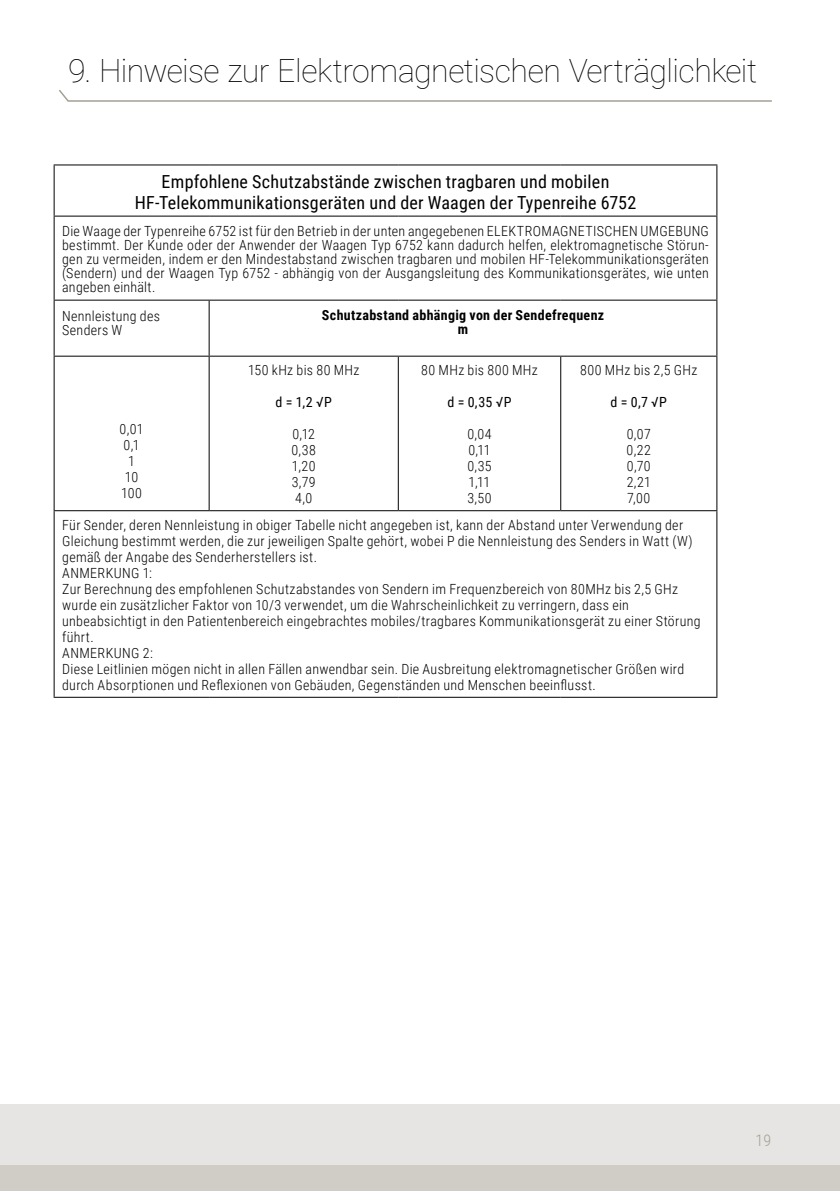
<style>
.page{position:relative;width:840px;height:1191px;background:#fff}
.page>*{position:absolute;margin:0;border:0;box-sizing:border-box;transform-origin:0 0}
.t1{font:100 32px "Roboto";letter-spacing:-.02em;color:#000}
.t2{font:18px/21px "Roboto Condensed";letter-spacing:.015em;color:#000;text-align:center}
.t3{font:300 16px "Roboto Condensed";color:#a3a094}
.t4{font:300 14px/16px "Roboto Condensed";letter-spacing:.025em;color:#000;text-align:justify}
.t5{font:700 14px/14px "Roboto Condensed";letter-spacing:.025em;color:#000;text-align:center}
.t6{font:14px "Roboto Condensed";color:#000}
</style>
<div class="page">
<div style="left:0;top:1104px;width:839px;height:73px;background:#e7e5e3"></div>
<div style="left:0;top:1164px;width:839px;height:27px;background:#d0cdc7"></div>
<hr style="left:54px;top:216px;width:155px;height:1px;background:#000">
<hr style="left:209px;top:216px;width:189px;height:1px;background:#000">
<hr style="left:398px;top:216px;width:162px;height:1px;background:#000">
<hr style="left:560px;top:216px;width:157px;height:1px;background:#000">
<hr style="left:54px;top:300px;width:155px;height:1px;background:#000">
<hr style="left:716px;top:301px;width:1px;height:55px;background:#000">
<hr style="left:54px;top:356px;width:155px;height:1px;background:#000">
<hr style="left:209px;top:356px;width:189px;height:1px;background:#000">
<hr style="left:398px;top:356px;width:162px;height:1px;background:#000">
<hr style="left:560px;top:356px;width:157px;height:1px;background:#000">
<hr style="left:716px;top:357px;width:1px;height:153px;background:#000">
<hr style="left:54px;top:510px;width:155px;height:1px;background:#000">
<hr style="left:209px;top:510px;width:189px;height:1px;background:#000">
<hr style="left:398px;top:510px;width:162px;height:1px;background:#000">
<hr style="left:560px;top:510px;width:157px;height:1px;background:#000">
<hr style="left:716px;top:511px;width:1px;height:186px;background:#000">
<hr style="left:54px;top:164px;width:155px;height:1px;background:#000">
<hr style="left:54px;top:165px;width:1px;height:51px;background:#000">
<hr style="left:209px;top:164px;width:189px;height:1px;background:#000">
<hr style="left:398px;top:164px;width:162px;height:1px;background:#000">
<hr style="left:560px;top:164px;width:157px;height:1px;background:#000">
<hr style="left:716px;top:165px;width:1px;height:51px;background:#000">
<hr style="left:54px;top:217px;width:1px;height:83px;background:#000">
<hr style="left:716px;top:217px;width:1px;height:83px;background:#000">
<hr style="left:54px;top:301px;width:1px;height:55px;background:#000">
<hr style="left:54px;top:357px;width:1px;height:153px;background:#000">
<hr style="left:54px;top:511px;width:1px;height:186px;background:#000">
<hr style="left:54px;top:697px;width:155px;height:1px;background:#000">
<hr style="left:209px;top:697px;width:189px;height:1px;background:#000">
<hr style="left:398px;top:697px;width:162px;height:1px;background:#000">
<hr style="left:560px;top:697px;width:157px;height:1px;background:#000">
<hr style="left:209px;top:300px;width:189px;height:1px;background:#000">
<hr style="left:208px;top:301px;width:1px;height:55px;background:#000">
<hr style="left:398px;top:300px;width:162px;height:1px;background:#000">
<hr style="left:560px;top:300px;width:157px;height:1px;background:#000">
<hr style="left:208px;top:357px;width:1px;height:153px;background:#000">
<hr style="left:397px;top:357px;width:1px;height:153px;background:#000">
<hr style="left:560px;top:357px;width:1px;height:153px;background:#000">
<svg style="left:59px;top:90px;width:713px;height:12px"></svg>
<h1 class="t1" style="left:68px;top:48px;width:690px">9. Hinweise zur Elektromagnetischen Verträglichkeit</h1>
<p class="t2" style="left:135px;top:170px;width:503px">Empfohlene Schutzabstände zwischen tragbaren und mobilen<br>HF-Telekommunikationsgeräten und der Waagen der Typenreihe 6752</p>
<p class="t4" style="left:62px;top:224px;width:648px;line-height:14px">Die Waage der Typenreihe 6752 ist für den Betrieb in der unten angegebenen ELEKTROMAGNETISCHEN UMGEBUNG bestimmt. Der Kunde oder der Anwender der Waagen Typ 6752 kann dadurch helfen, elektromagnetische Störun&shy;gen zu vermeiden, indem er den Mindestabstand zwischen tragbaren und mobilen HF-Telekommunikationsgeräten (Sendern) und der Waagen Typ 6752 - abhängig von der Ausgangsleitung des Kommunikationsgerätes, wie unten angeben einhält.</p>
<p class="t4" style="left:62px;top:309px;width:99px;line-height:14px">Nennleistung des<br>Senders W</p>
<p class="t5" style="left:322px;top:308px;width:283px">Schutzabstand abhängig von der Sendefrequenz m</p>
<p class="t4" style="left:248px;top:361px;width:113px">150 kHz bis 80 MHz</p>
<p class="t6" style="left:275px;top:392px;width:58px">d = 1,2 √P</p>
<p class="t4" style="left:291px;top:425px;width:26px">0,12<br>0,38<br>1,20<br>3,79<br>4,0</p>
<p class="t4" style="left:421px;top:361px;width:118px">80 MHz bis 800 MHz</p>
<p class="t6" style="left:447px;top:392px;width:66px">d = 0,35 √P</p>
<p class="t4" style="left:467px;top:425px;width:26px">0,04<br>0,11<br>0,35<br>1,11<br>3,50</p>
<p class="t4" style="left:579px;top:361px;width:119px">800 MHz bis 2,5 GHz</p>
<p class="t6" style="left:610px;top:392px;width:58px">d = 0,7 √P</p>
<p class="t4" style="left:626px;top:425px;width:26px">0,07<br>0,22<br>0,70<br>2,21<br>7,00</p>
<p class="t4" style="left:62px;top:517px;width:639px;text-align:left">Für Sender, deren Nennleistung in obiger Tabelle nicht angegeben ist, kann der Abstand unter Verwendung der Gleichung bestimmt werden, die zur jeweiligen Spalte gehört, wobei P die Nennleistung des Senders in Watt (W) gemäß der Angabe des Senderherstellers ist.<br>ANMERKUNG 1:<br>Zur Berechnung des empfohlenen Schutzabstandes von Sendern im Frequenzbereich von 80MHz bis 2,5 GHz wurde ein zusätzlicher Faktor von 10/3 verwendet, um die Wahrscheinlichkeit zu verringern, dass ein unbeabsichtigt in den Patientenbereich eingebrachtes mobiles/tragbares Kommunikationsgerät zu einer Störung führt.<br>ANMERKUNG 2:<br>Diese Leitlinien mögen nicht in allen Fällen anwendbar sein. Die Ausbreitung elektromagnetischer Größen wird durch Absorptionen und Reflexionen von Gebäuden, Gegenständen und Menschen beeinflusst.</p>
<p class="t4" style="left:120px;top:421px;width:25px;text-align:center">0,01<br>0,1<br>1<br>10<br>100</p>
<p class="t3" style="left:755px;top:1129px;width:17px">19</p>
</div>
